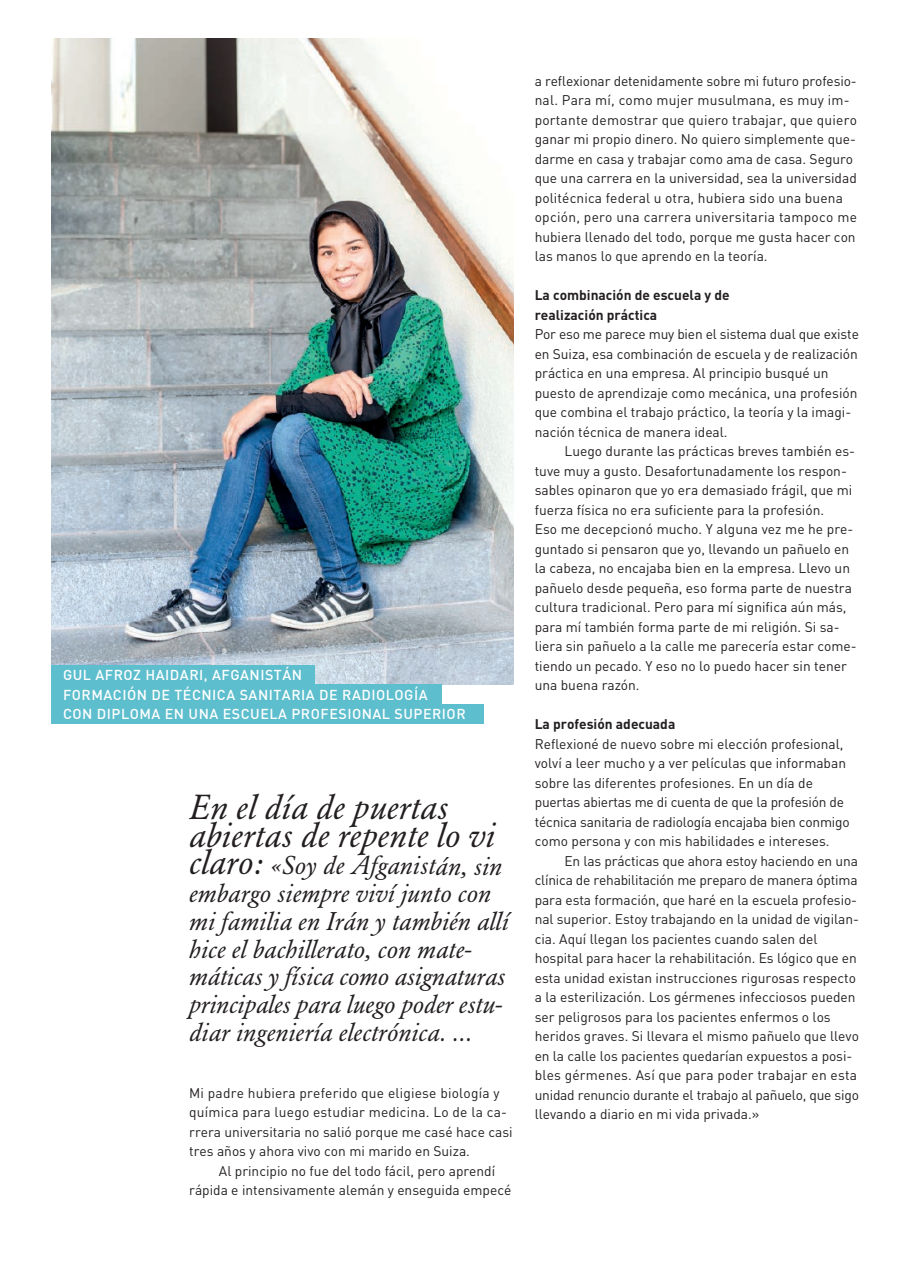
<style>
.page{position:relative;width:910px;height:1280px;background:#fff}
.page>*{position:absolute;margin:0;border:0;box-sizing:border-box;transform-origin:0 0}
.t1{font:italic 34.5px/27.8px "Garamond BE";letter-spacing:.01em;color:#231f20}
.t2{font:italic 25.5px/27.8px "Garamond BE";letter-spacing:.01em;color:#231f20}
.t3{font:500 14.25px/19.5px "DIN";letter-spacing:.035em;color:#fff}
.t4{font:13.8px/19.5px "DIN";color:#231f20}
.t5{font:700 13.8px/19.5px "DIN";color:#231f20}
.s1{font-size:34.5px}
</style>
<div class="page">
<img style="left:51px;top:38px;width:462px;height:647px">
<div style="left:51px;top:665px;width:264px;height:20px;background:#5dbece"></div>
<div style="left:51px;top:685px;width:390px;height:19px;background:#5dbece"></div>
<div style="left:51px;top:704px;width:432px;height:20px;background:#5dbece"></div>
<p class="t3" style="left:63px;top:665px;width:404px">GUL AFROZ HAIDARI, AFGANISTÁN<br>FORMACIÓN DE TÉCNICA SANITARIA DE RADIOLOGÍA<br>CON DIPLOMA EN UNA ESCUELA PROFESIONAL SUPERIOR</p>
<h1 class="t1" style="left:189px;top:793px;width:307px">En el día de puertas abiertas de repente lo vi</h1>
<h2 class="t2" style="left:189px;top:852px;width:321px"><span class="s1">claro:</span> «Soy de Afganistán, sin embargo siempre viví junto con mi familia en Irán y también allí hice el bachillerato, con mate&shy;máticas y física como asignaturas principales para luego poder estu&shy;diar ingeniería electrónica. ...</h2>
<p class="t4" style="left:189px;top:1083px;width:325px">Mi padre hubiera preferido que eligiese biología y química para luego estudiar medicina. Lo de la ca&shy;rrera universitaria no salió porque me casé hace casi tres años y ahora vivo con mi marido en Suiza.</p>
<p class="t4" style="left:189px;top:1161px;width:324px;text-indent:30px">Al principio no fue del todo fácil, pero aprendí rápida e intensivamente alemán y enseguida empecé</p>
<p class="t4" style="left:535px;top:71px;width:324px">a reflexionar detenidamente sobre mi futuro profesio&shy;nal. Para mí, como mujer musulmana, es muy im&shy;portante demostrar que quiero trabajar, que quiero ganar mi propio dinero. No quiero simplemente que&shy;darme en casa y trabajar como ama de casa. Seguro que una carrera en la universidad, sea la universidad politécnica federal u otra, hubiera sido una buena opción, pero una carrera universitaria tampoco me hubiera llenado del todo, porque me gusta hacer con las manos lo que aprendo en la teoría.</p>
<p class="t5" style="left:535px;top:285px;width:197px">La combinación de escuela y de realización práctica</p>
<p class="t4" style="left:535px;top:324px;width:326px">Por eso me parece muy bien el sistema dual que existe en Suiza, esa combinación de escuela y de realización práctica en una empresa. Al principio busqué un puesto de aprendizaje como mecánica, una profesión que combina el trabajo práctico, la teoría y la imagi&shy;nación técnica de manera ideal.</p>
<p class="t4" style="left:535px;top:441px;width:323px;text-indent:30px">Luego durante las prácticas breves también es&shy;tuve muy a gusto. Desafortunadamente los respon&shy;sables opinaron que yo era demasiado frágil, que mi fuerza física no era suficiente para la profesión.<br>Eso me decepcionó mucho. Y alguna vez me he pre&shy;guntado si pensaron que yo, llevando un pañuelo en la cabeza, no encajaba bien en la empresa. Llevo un pañuelo desde pequeña, eso forma parte de nuestra cultura tradicional. Pero para mí significa aún más, para mí también forma parte de mi religión. Si sa&shy;liera sin pañuelo a la calle me parecería estar come&shy;tiendo un pecado. Y eso no lo puedo hacer sin tener una buena razón.</p>
<p class="t5" style="left:535px;top:714px;width:142px">La profesión adecuada</p>
<p class="t4" style="left:535px;top:734px;width:316px">Reflexioné de nuevo sobre mi elección profesional, volví a leer mucho y a ver películas que informaban sobre las diferentes profesiones. En un día de puertas abiertas me di cuenta de que la profesión de técnica sanitaria de radiología encajaba bien conmigo como persona y con mis habilidades e intereses.</p>
<p class="t4" style="left:535px;top:851px;width:326px;text-indent:30px">En las prácticas que ahora estoy haciendo en una clínica de rehabilitación me preparo de manera óptima para esta formación, que haré en la escuela profesio&shy;nal superior. Estoy trabajando en la unidad de vigilan&shy;cia. Aquí llegan los pacientes cuando salen del hospital para hacer la rehabilitación. Es lógico que en esta unidad existan instrucciones rigurosas respecto a la esterilización. Los gérmenes infecciosos pueden ser peligrosos para los pacientes enfermos o los heridos graves. Si llevara el mismo pañuelo que llevo en la calle los pacientes quedarían expuestos a posi&shy;bles gérmenes. Así que para poder trabajar en esta unidad renuncio durante el trabajo al pañuelo, que sigo llevando a diario en mi vida privada.»</p>
</div>
